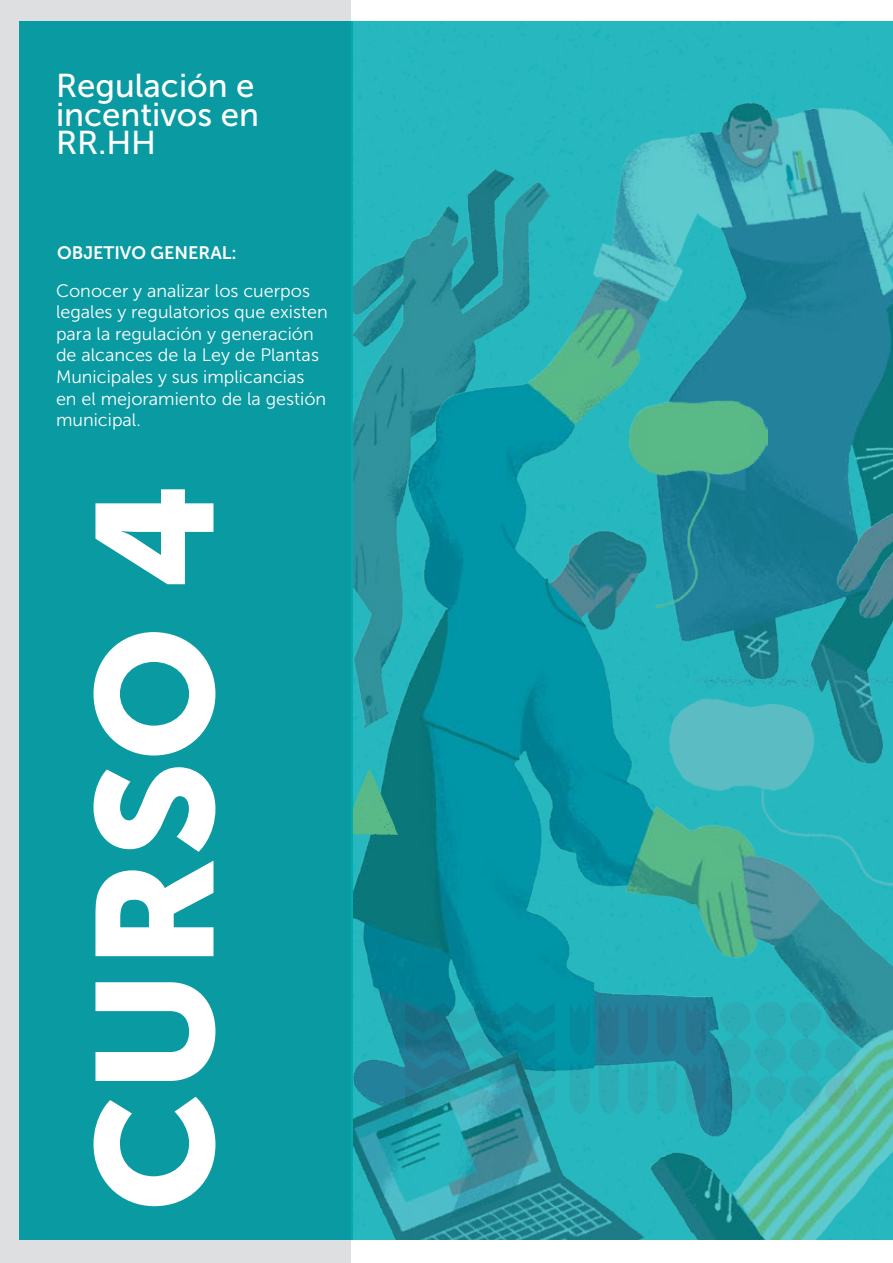
<style>
.page{position:relative;width:893px;height:1263px;background:#fff}
.page>*{position:absolute;margin:0;border:0;box-sizing:border-box;transform-origin:0 0}
.t1{font:165px "Museo Sans 900";color:#fff}
.t2{font:33px/28.5px "Museo Sans 500";color:#fff}
.t3{font:18px/21.6px "Museo Sans 300";color:#fff}
.t4{font:18px "Museo Sans 700";color:#fff}
</style>
<div class="page">
<svg style="left:0;top:0;width:351px;height:1263px;background:#1ba0a7"></svg>
<div style="left:353px;top:21px;width:540px;height:62px;background:#27b7bf"></div>
<img style="left:353px;top:83px;width:540px;height:1156px">
<img style="left:353px;top:1050px;width:294px;height:189px">
<img style="left:670px;top:689px;width:223px;height:196px">
<img style="left:630px;top:392px;width:137px;height:215px">
<svg style="left:353px;top:769px;width:45px;height:66px;background:#3ca88d"></svg>
<h2 class="t2" style="left:56px;top:72px;width:205px">Regulación e incentivos en<br>RR.HH</h2>
<p class="t4" style="left:57px;top:243px;width:181px">OBJETIVO GENERAL:</p>
<p class="t3" style="left:56px;top:280px;width:273px">Conocer y analizar los cuerpos legales y regulatorios que existen para la regulación y generación de alcances de la Ley de Plantas<br>Municipales y sus implicancias en el mejoramiento de la gestión municipal.</p>
<h1 class="t1" style="left:62px;top:1212px;width:731px;rotate:-90deg">CURSO 4</h1>
</div>
